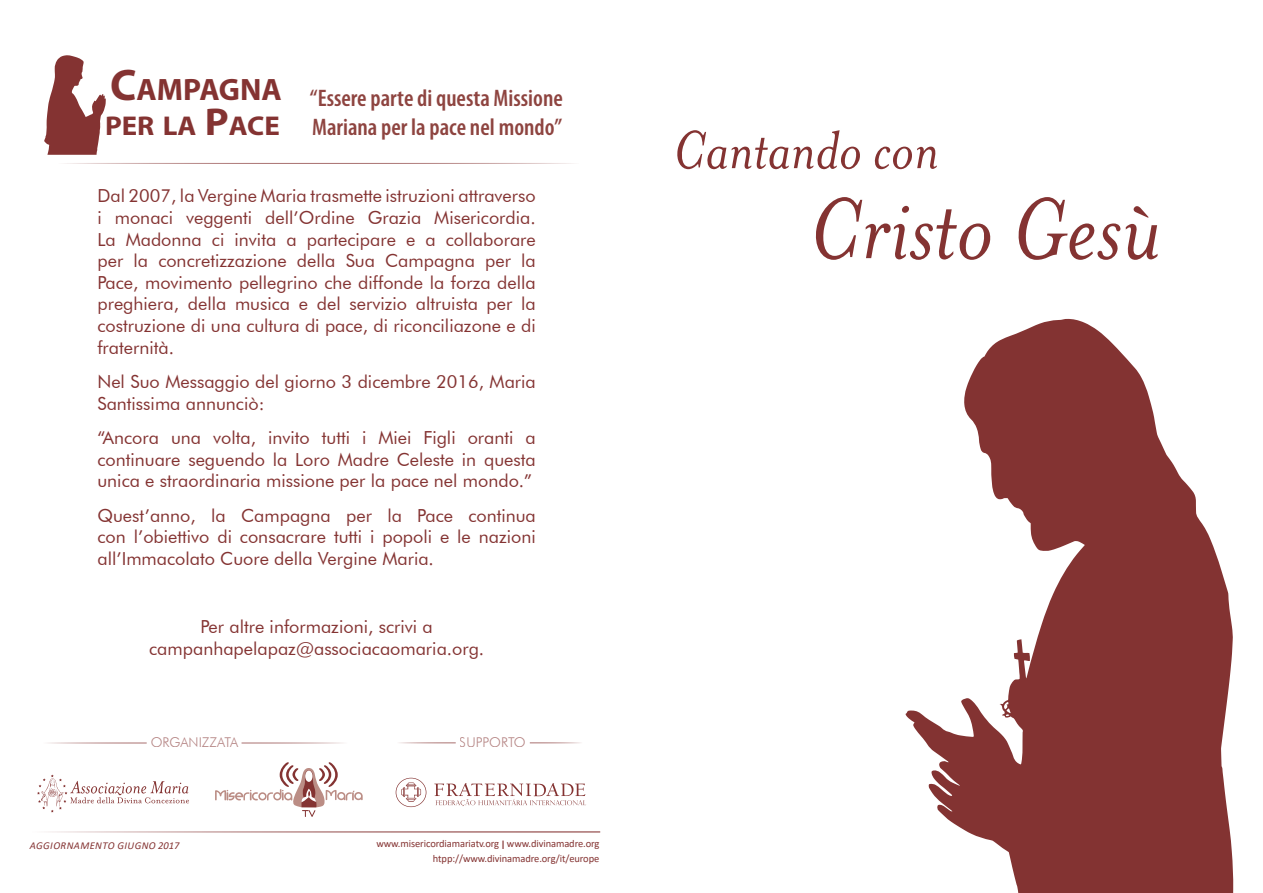
<style>
.page{position:relative;width:1263px;height:893px;background:#fff}
.page>*{position:absolute;margin:0;border:0;box-sizing:border-box;transform-origin:0 0}
.t1{font:italic 99px "Mrs Eaves OT";color:#843332}
.t2{font:italic 61.5px "Mrs Eaves OT";color:#843332}
.t3{font:700 31.05px "Myriad Pro";color:#843332}
.t4{font:700 27.3px "Myriad Pro";color:#843332;scale:1.06 1}
.t5{font:600 condensed 24px/28.8px "Myriad Pro";color:#8e4440}
.t6{font:18px/21.6px "Futura BT";color:#843332;text-align:justify}
.t7{font:300 13.5px "Futura BT";color:#843332}
.t8{font:10.5px/15px "Calibri";letter-spacing:-.01em;color:#843332;text-align:right}
.t9{font:italic 10.5px "Calibri";letter-spacing:.04em;color:#843332}
.s1{font-size:44.4px}
.s2{font-size:39px}
.s3{font-size:13.5px}
</style>
<div class="page">
<svg style="left:905px;top:319px;width:328px;height:574px;fill:#833332"></svg>
<hr style="left:43px;top:743px;width:104px;height:1px;background:#843332">
<hr style="left:32px;top:831px;width:568px;height:2px;background:#843332">
<hr style="left:242px;top:743px;width:106px;height:1px;background:#843332">
<hr style="left:396px;top:742px;width:60px;height:1px;background:#843332">
<hr style="left:530px;top:742px;width:53px;height:1px;background:#843332">
<hr style="left:58px;top:163px;width:521px;height:1px;background:#843332">
<svg style="left:215px;top:762px;width:148px;height:55px"></svg>
<svg style="left:44px;top:55px;width:62px;height:100px"></svg>
<svg style="left:396px;top:778px;width:30px;height:29px"></svg>
<svg style="left:434px;top:783px;width:152px;height:23px"></svg>
<svg style="left:37px;top:775px;width:152px;height:37px"></svg>
<h3 class="t3" style="left:110px;top:69px;width:173px"><span class="s1">C</span>AMPAGNA</h3>
<h3 class="t4" style="left:105px;top:108px;width:166px">PER LA <span class="s2">P</span>ACE</h3>
<h3 class="t5" style="left:310px;top:83px;width:254px">“Essere parte di questa Missione<br>Mariana per la pace nel mondo”</h3>
<p class="t6" style="left:97px;top:185px;width:440px">Dal 2007, la Vergine Maria trasmette istruzioni attraverso i monaci veggenti dell’Ordine Grazia Misericordia.<br>La Madonna ci invita a partecipare e a collaborare per la concretizzazione della Sua Campagna per la Pace, movimento pellegrino che diffonde la forza della preghiera, della musica e del servizio altruista per la costruzione di una cultura di pace, di riconciliazone e di fraternità.</p>
<p class="t6" style="left:97px;top:371px;width:440px">Nel Suo Messaggio del giorno 3 dicembre 2016, Maria<br>Santissima annunciò:</p>
<p class="t6" style="left:97px;top:427px;width:440px">“Ancora una volta, invito tutti i Miei Figli oranti a continuare seguendo la Loro Madre Celeste in questa unica e straordinaria missione per la pace nel mondo.”</p>
<p class="t6" style="left:97px;top:504px;width:440px">Quest’anno, la Campagna per la Pace continua con l’obiettivo di consacrare tutti i popoli e le nazioni all’Immacolato Cuore della Vergine Maria.</p>
<p class="t6" style="left:149px;top:616px;width:336px;text-align:center">Per altre informazioni, scrivi a campanhapelapaz@associacaomaria.org.</p>
<p class="t7" style="left:151px;top:734px;width:89px">ORGANIZZATA</p>
<p class="t7" style="left:460px;top:734px;width:68px">SUPPORTO</p>
<p class="t9" style="left:30px;top:838px;width:151px">AGGIORNAMENTO GIUGNO 2017</p>
<p class="t8" style="left:376px;top:836px;width:225px">www.misericordiamariatv.org <span class="s3">I</span> www.divinamadre.org htpp://www.divinamadre.org/it/europe</p>
<h2 class="t2" style="left:673px;top:117px;width:268px">Cantando con</h2>
<h1 class="t1" style="left:808px;top:175px;width:354px">Cristo Gesù</h1>
</div>
